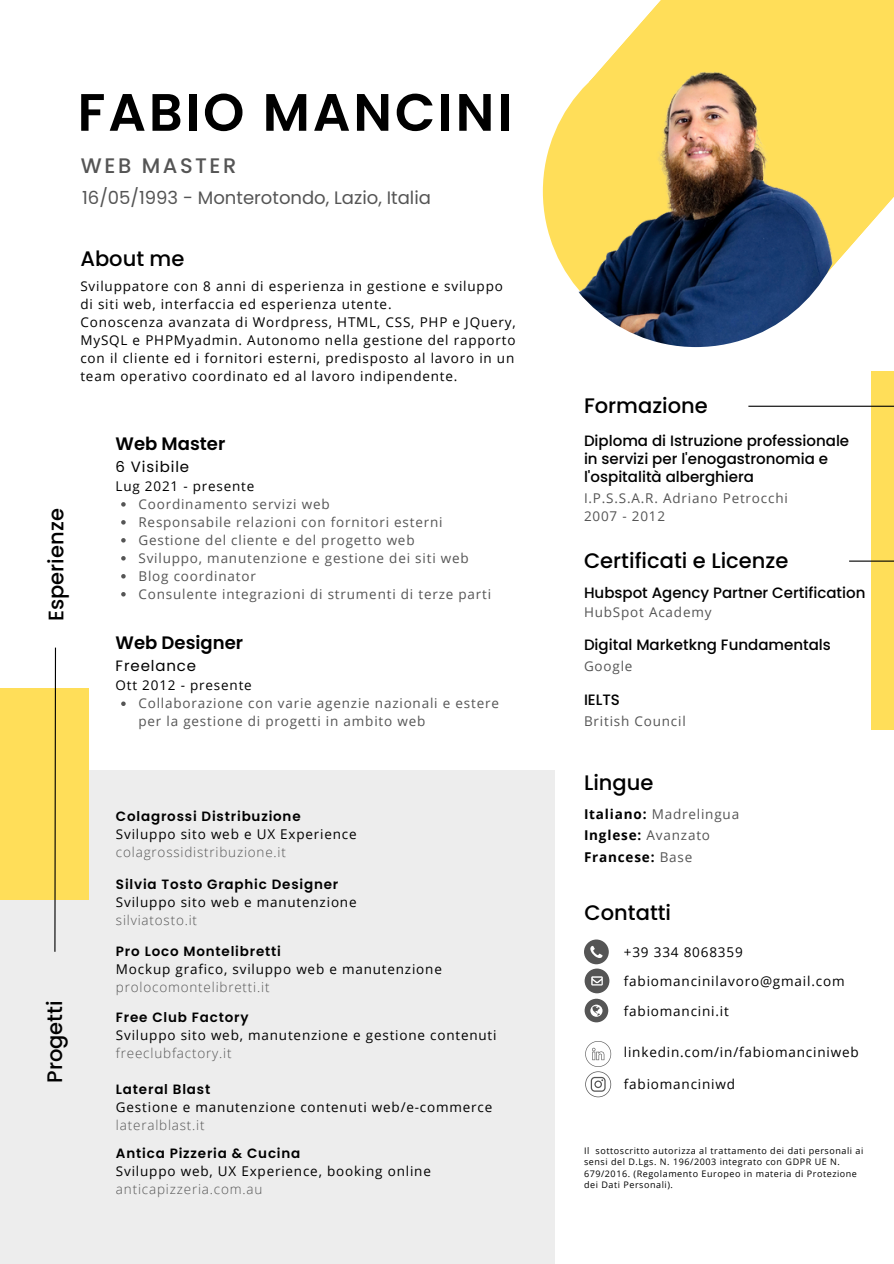
<style>
.page{position:relative;width:894px;height:1264px;background:#fff}
.page>*{position:absolute;margin:0;border:0;box-sizing:border-box;transform-origin:0 0}
.t1{font:600 52.5px "Poppins";letter-spacing:.055em;color:#000}
.t2{font:500 21px "Poppins";color:#000}
.t3{font:500 21px "Poppins";letter-spacing:.12em;color:#555}
.t4{font:18px "Poppins";color:#555}
.t5{font:600 18px "Poppins";color:#000}
.t6{font:500 15px/18px "Poppins";color:#000}
.t7{font:15px "Poppins";letter-spacing:.06em;color:#000}
.t8{font:13.5px/18px "Open Sans";letter-spacing:.06em;color:#000}
.t9{font:13.5px/18px "Open Sans";letter-spacing:.06em;color:#555}
.t10{font:600 13.5px "Poppins";letter-spacing:.06em;color:#000}
.t11{font:300 13.5px "Open Sans";letter-spacing:.06em;color:#555}
.t12{font:700 13.5px/21.5px "Open Sans";letter-spacing:.06em;color:#000}
.t13{font:9px/11.2px "Open Sans";letter-spacing:.06em;color:#000}
.s1{font-weight:400;color:#555}
</style>
<div class="page">
<div style="left:0;top:770px;width:554px;height:493px;background:#ededed"></div>
<div style="left:0;top:688px;width:89px;height:212px;background:#ffde59"></div>
<svg style="left:54px;top:647px;width:3px;height:305px"></svg>
<svg style="left:121px;top:502px;width:5px;height:4px"></svg>
<svg style="left:121px;top:520px;width:5px;height:4px"></svg>
<svg style="left:121px;top:538px;width:5px;height:4px"></svg>
<svg style="left:121px;top:556px;width:5px;height:4px"></svg>
<svg style="left:121px;top:574px;width:5px;height:4px"></svg>
<svg style="left:121px;top:592px;width:5px;height:4px"></svg>
<svg style="left:121px;top:701px;width:5px;height:5px"></svg>
<div style="left:871px;top:371px;width:22px;height:358px;background:#ffde59"></div>
<hr style="left:748px;top:405px;width:145px;height:2px;background:#000">
<hr style="left:848px;top:560px;width:45px;height:1px;background:#000">
<svg style="left:584px;top:939px;width:25px;height:83px"></svg>
<svg style="left:585px;top:1041px;width:26px;height:56px"></svg>
<svg style="left:593px;top:0;width:300px;height:283px;fill:#ffde59"></svg>
<img style="left:542px;top:41px;width:306px;height:306px;border-radius:50%">
<h1 class="t1" style="left:78px;top:76px;width:435px">FABIO MANCINI</h1>
<h2 class="t3" style="left:81px;top:151px;width:157px">WEB MASTER</h2>
<h3 class="t4" style="left:82px;top:185px;width:350px">16/05/1993 - Monterotondo, Lazio, Italia</h3>
<h2 class="t2" style="left:80px;top:244px;width:105px">About me</h2>
<p class="t8" style="left:80px;top:277px;width:436px">Sviluppatore con 8 anni di esperienza in gestione e sviluppo di siti web, interfaccia ed esperienza utente.<br>Conoscenza avanzata di Wordpress, HTML, CSS, PHP e JQuery, MySQL e PHPMyadmin. Autonomo nella gestione del rapporto con il cliente ed i fornitori esterni, predisposto al lavoro in un team operativo coordinato ed al lavoro indipendente.</p>
<h2 class="t2" style="left:41px;top:621px;width:114px;rotate:-90deg">Esperienze</h2>
<h3 class="t5" style="left:115px;top:431px;width:111px">Web Master</h3>
<p class="t7" style="left:115px;top:456px;width:75px">6 Visibile</p>
<p class="t8" style="left:115px;top:476px;width:140px">Lug 2021 - presente</p>
<p class="t9" style="left:138px;top:494px;width:354px">Coordinamento servizi web<br>Responsabile relazioni con fornitori esterni Gestione del cliente e del progetto web<br>Sviluppo, manutenzione e gestione dei siti web Blog coordinator<br>Consulente integrazioni di strumenti di terze parti</p>
<h3 class="t5" style="left:115px;top:630px;width:129px">Web Designer</h3>
<p class="t7" style="left:115px;top:655px;width:82px">Freelance</p>
<p class="t8" style="left:115px;top:676px;width:138px">Ott 2012 - presente</p>
<p class="t9" style="left:138px;top:694px;width:362px">Collaborazione con varie agenzie nazionali e estere per la gestione di progetti in ambito web</p>
<h2 class="t2" style="left:40px;top:1082px;width:84px;rotate:-90deg">Progetti</h2>
<p class="t10" style="left:116px;top:807px;width:186px">Colagrossi Distribuzione</p>
<p class="t8" style="left:116px;top:825px;width:242px">Sviluppo sito web e UX Experience</p>
<p class="t11" style="left:116px;top:842px;width:171px">colagrossidistribuzione.it</p>
<p class="t10" style="left:116px;top:875px;width:224px">Silvia Tosto Graphic Designer</p>
<p class="t8" style="left:116px;top:893px;width:242px">Sviluppo sito web e manutenzione</p>
<p class="t11" style="left:116px;top:911px;width:83px">silviatosto.it</p>
<p class="t10" style="left:116px;top:941px;width:166px">Pro Loco Montelibretti</p>
<p class="t8" style="left:116px;top:959px;width:327px">Mockup grafico, sviluppo web e manutenzione</p>
<p class="t11" style="left:116px;top:977px;width:155px">prolocomontelibretti.it</p>
<p class="t10" style="left:116px;top:1008px;width:134px">Free Club Factory</p>
<p class="t8" style="left:116px;top:1026px;width:382px">Sviluppo sito web, manutenzione e gestione contenuti</p>
<p class="t11" style="left:116px;top:1043px;width:117px">freeclubfactory.it</p>
<p class="t10" style="left:116px;top:1080px;width:96px">Lateral Blast</p>
<p class="t8" style="left:116px;top:1098px;width:378px">Gestione e manutenzione contenuti web/e-commerce</p>
<p class="t11" style="left:116px;top:1115px;width:90px">lateralblast.it</p>
<p class="t10" style="left:116px;top:1144px;width:186px">Antica Pizzeria &amp; Cucina</p>
<p class="t8" style="left:116px;top:1161px;width:316px">Sviluppo web, UX Experience, booking online</p>
<p class="t11" style="left:116px;top:1179px;width:148px">anticapizzeria.com.au</p>
<h2 class="t2" style="left:584px;top:391px;width:125px">Formazione</h2>
<p class="t6" style="left:584px;top:432px;width:267px">Diploma di Istruzione professionale in servizi per l'enogastronomia e l'ospitalità alberghiera</p>
<p class="t9" style="left:584px;top:489px;width:205px">I.P.S.S.A.R. Adriano Petrocchi<br>2007 - 2012</p>
<h2 class="t2" style="left:584px;top:546px;width:206px">Certificati e Licenze</h2>
<p class="t6" style="left:584px;top:583px;width:283px">Hubspot Agency Partner Certification</p>
<p class="t9" style="left:584px;top:602px;width:129px">HubSpot Academy</p>
<p class="t6" style="left:584px;top:636px;width:248px">Digital Marketkng Fundamentals</p>
<p class="t9" style="left:584px;top:657px;width:50px">Google</p>
<p class="t6" style="left:584px;top:690px;width:38px">IELTS</p>
<p class="t9" style="left:584px;top:712px;width:103px">British Council</p>
<h2 class="t2" style="left:584px;top:767px;width:71px">Lingue</h2>
<p class="t12" style="left:584px;top:802px;width:157px">Italiano: <span class="s1">Madrelingua<br></span>Inglese: <span class="s1">Avanzato<br></span>Francese: <span class="s1">Base</span></p>
<h2 class="t2" style="left:584px;top:897px;width:88px">Contatti</h2>
<p class="t8" style="left:623px;top:937px;width:222px;line-height:28.7px">+39 334 8068359 fabiomancinilavoro@gmail.com</p>
<p class="t8" style="left:623px;top:1001px;width:107px">fabiomancini.it</p>
<p class="t8" style="left:623px;top:1042px;width:236px">linkedin.com/in/fabiomanciniweb</p>
<p class="t8" style="left:623px;top:1074px;width:113px">fabiomanciniwd</p>
<p class="t13" style="left:584px;top:1144px;width:281px">Il sottoscritto autorizza al trattamento dei dati personali ai sensi del D.Lgs. N. 196/2003 integrato con GDPR UE N.<br>679/2016. (Regolamento Europeo in materia di Protezione dei Dati Personali).</p>
</div>
